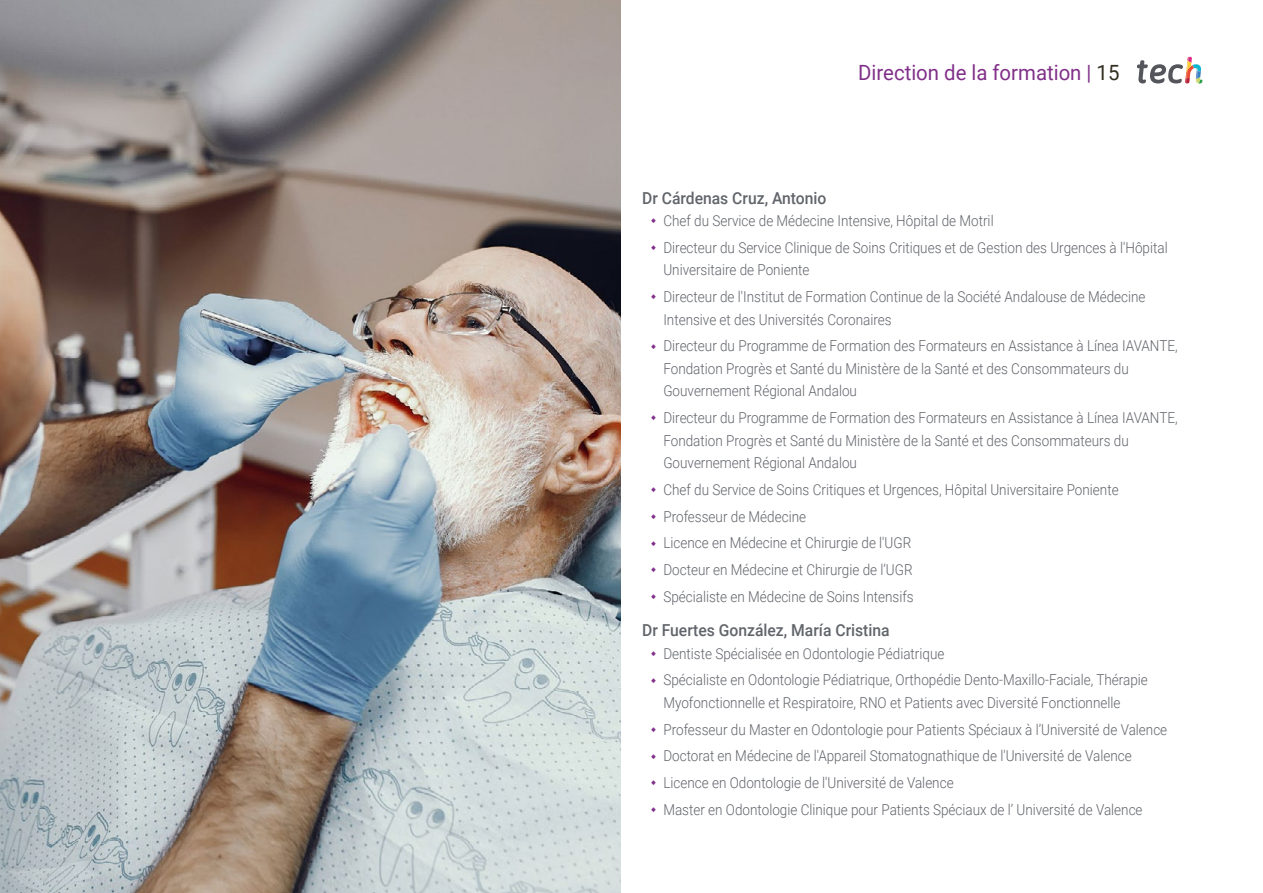
<style>
.page{position:relative;width:1263px;height:893px;background:#fff}
.page>*{position:absolute;margin:0;border:0;box-sizing:border-box;transform-origin:0 0}
.t1{font:21px "Roboto";color:#813089}
.t2{font:500 16.5px "Roboto";color:#61646a;scale:.95 1}
.t3{font:300 15px/26.7px "Roboto";color:#61646a;scale:.9 1}
.s1{color:#312e20}
</style>
<div class="page">
<svg style="left:1137px;top:57px;width:65px;height:27px"></svg>
<img style="left:0;top:0;width:621px;height:893px">
<h1 class="t1" style="left:858px;top:57px;width:263px">Direction de la formation | <span class="s1">15</span></h1>
<p class="t2" style="left:642px;top:186px;width:195px">Dr Cárdenas Cruz, Antonio</p>
<p class="t3" style="left:663px;top:207px;width:562px">Chef du Service de Médecine Intensive, Hôpital de Motril<br>Directeur du Service Clinique de Soins Critiques et de Gestion des Urgences à l'Hôpital</p>
<p class="t3" style="left:663px;top:256px;width:537px">Universitaire de Poniente<br>Directeur de l'Institut de Formation Continue de la Société Andalouse de Médecine</p>
<p class="t3" style="left:663px;top:305px;width:573px">Intensive et des Universités Coronaires<br>Directeur du Programme de Formation des Formateurs en Assistance à Línea IAVANTE,</p>
<p class="t3" style="left:663px;top:357px;width:519px;line-height:22.5px">Fondation Progrès et Santé du Ministère de la Santé et des Consommateurs du<br>Gouvernement Régional Andalou</p>
<p class="t3" style="left:663px;top:406px;width:573px;line-height:22.5px">Directeur du Programme de Formation des Formateurs en Assistance à Línea IAVANTE,<br>Fondation Progrès et Santé du Ministère de la Santé et des Consommateurs du<br>Gouvernement Régional Andalou</p>
<p class="t3" style="left:663px;top:476px;width:507px">Chef du Service de Soins Critiques et Urgences, Hôpital Universitaire Poniente Professeur de Médecine<br>Licence en Médecine et Chirurgie de l'UGR<br>Docteur en Médecine et Chirurgie de l’UGR<br>Spécialiste en Médecine de Soins Intensifs</p>
<p class="t2" style="left:642px;top:619px;width:262px">Dr Fuertes González, María Cristina</p>
<p class="t3" style="left:663px;top:639px;width:540px">Dentiste Spécialisée en Odontologie Pédiatrique<br>Spécialiste en Odontologie Pédiatrique, Orthopédie Dento-Maxillo-Faciale, Thérapie</p>
<p class="t3" style="left:663px;top:689px;width:561px">Myofonctionnelle et Respiratoire, RNO et Patients avec Diversité Fonctionnelle Professeur du Master en Odontologie pour Patients Spéciaux à l’Université de Valence Doctorat en Médecine de l'Appareil Stomatognathique de l'Université de Valence Licence en Odontologie de l'Université de Valence<br>Master en Odontologie Clinique pour Patients Spéciaux de l’ Université de Valence</p>
</div>
